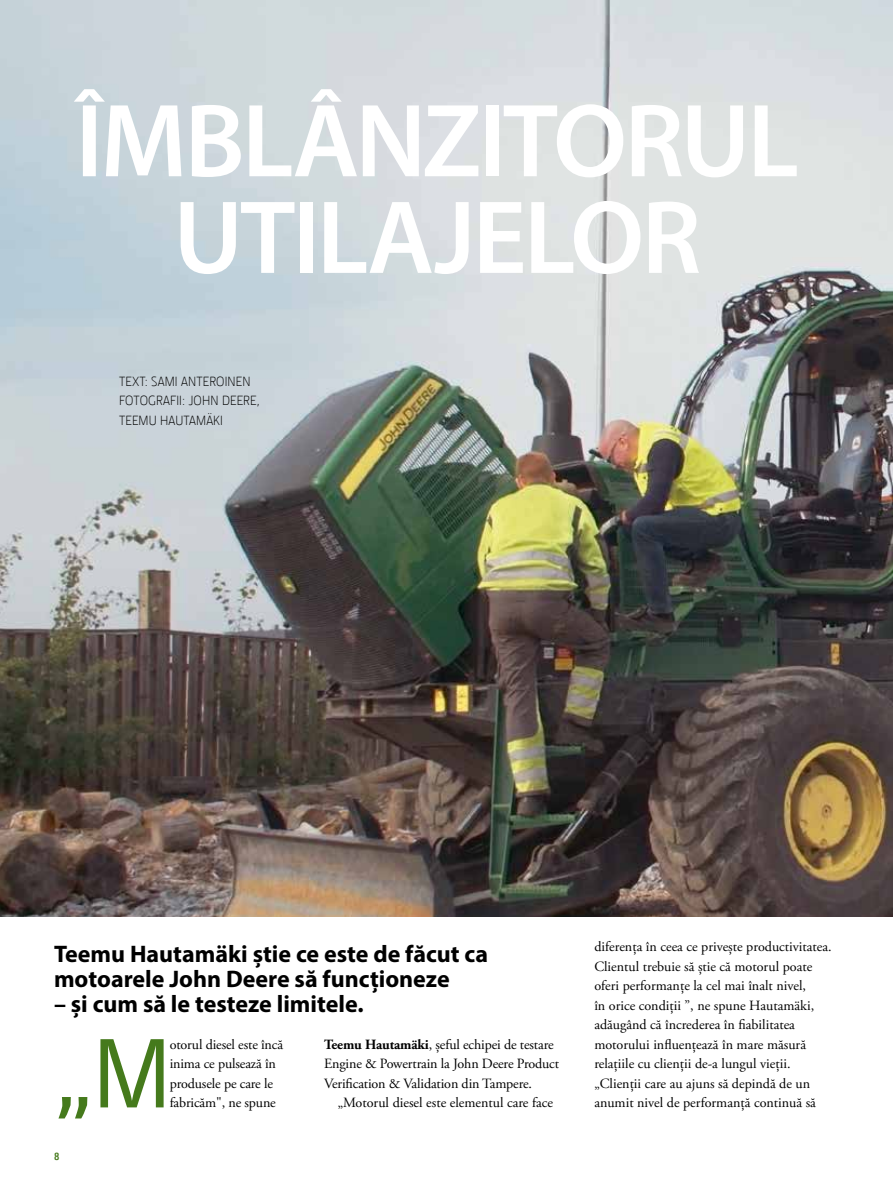
<style>
.page{position:relative;width:893px;height:1191px;background:#fff}
.page>*{position:absolute;margin:0;border:0;box-sizing:border-box;transform-origin:0 0}
.t1{font:600 105px/96.6px "Myriad Pro";letter-spacing:-.03em;color:#fff;text-align:center}
.t2{font:99px "JD Sans";color:#457a1c}
.t3{font:700 24px/24.9px "Myriad Pro";color:#000}
.t4{font:14.1px/19.5px "Adobe Garamond Pro";color:#000}
.t5{font:300 13.5px/19.5px "JD Sans";letter-spacing:.01em;color:#000}
.t6{font:700 10.5px "JD Sans";color:#457a1c}
.s1{font-weight:700}
</style>
<div class="page">
<img style="left:0;top:0;width:893px;height:916px">
<h1 class="t1" style="left:75px;top:90px;width:725px">ÎMBLÂNZITORUL<br>UTILAJELOR</h1>
<p class="t5" style="left:119px;top:371px;width:142px">TEXT: SAMI ANTEROINEN<br>FOTOGRAFII: JOHN DEERE,<br>TEEMU HAUTAMÄKI</p>
<h3 class="t3" style="left:54px;top:941px;width:436px">Teemu Hautamäki știe ce este de făcut ca motoarele John Deere să funcționeze</h3>
<h3 class="t3" style="left:54px;top:991px;width:311px">– și cum să le testeze limitele.</h3>
<h2 class="t2" style="left:54px;top:1017px;width:119px">„M</h2>
<p class="t4" style="left:170px;top:1035px;width:115px">otorul diesel este încă inima ce pulsează în produsele pe care le fabricăm", ne spune</p>
<p class="t4" style="left:324px;top:1035px;width:236px"><span class="s1">Teemu Hautamäki</span>, șeful echipei de testare<br>Engine &amp; Powertrain la John Deere Product<br>Verification &amp; Validation din Tampere.</p>
<p class="t4" style="left:338px;top:1093px;width:217px">„Motorul diesel este elementul care face</p>
<p class="t6" style="left:54px;top:1150px;width:7px">8</p>
<p class="t4" style="left:594px;top:937px;width:239px">diferența în ceea ce privește productivitatea.<br>Clientul trebuie să știe că motorul poate oferi performanțe la cel mai înalt nivel,<br>în orice condiții ”, ne spune Hautamäki, adăugând că încrederea în fiabilitatea motorului influențează în mare măsură relațiile cu clienții de-a lungul vieții. „Clienții care au ajuns să depindă de un anumit nivel de performanță continuă să</p>
</div>
